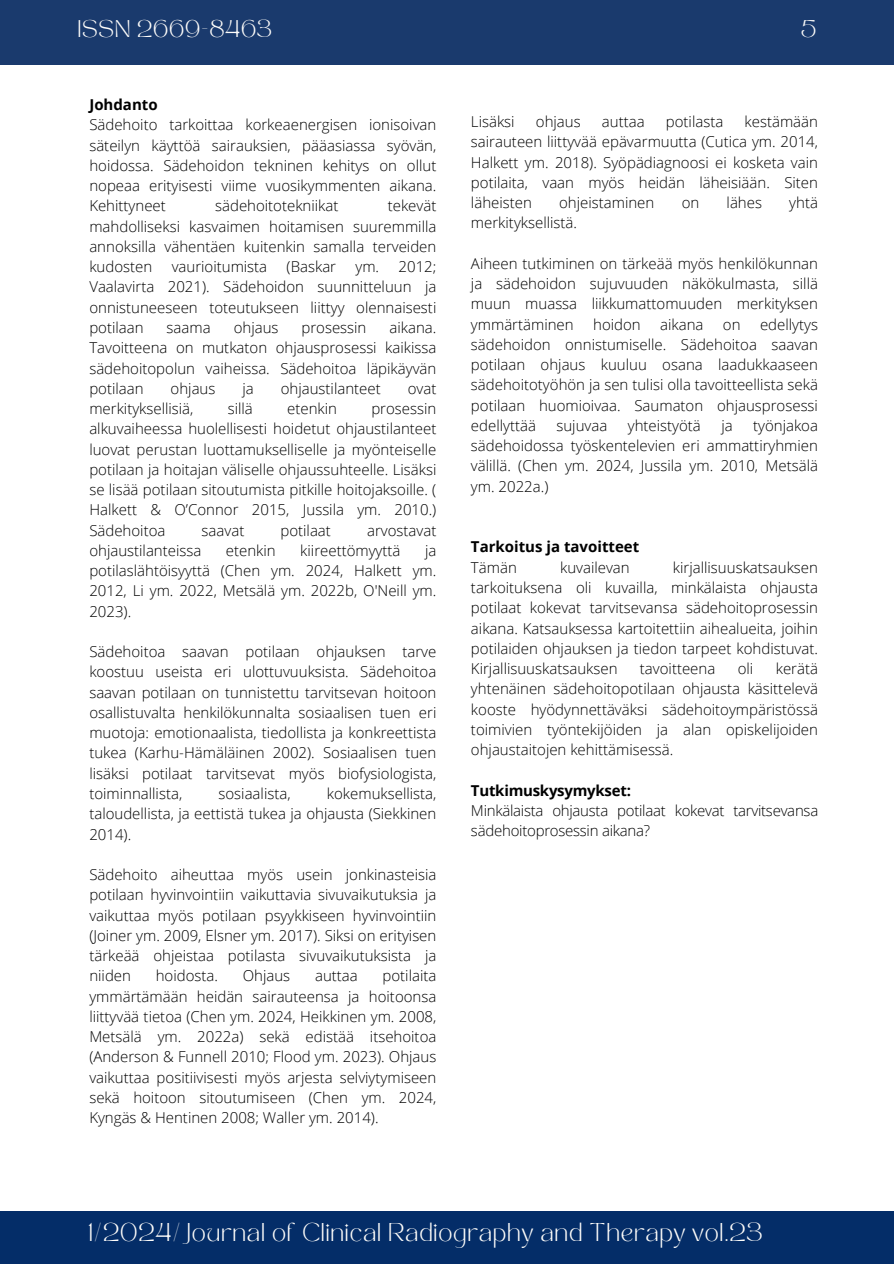
<style>
.page{position:relative;width:894px;height:1264px;background:#fff}
.page>*{position:absolute;margin:0;border:0;box-sizing:border-box;transform-origin:0 0}
.t1{font:18px "TAN MONCHERI Regular";letter-spacing:.045em;color:#fdfcfa}
.t2{font:16.95px "TAN MONCHERI Regular";letter-spacing:.045em;color:#fdfcfa}
.t3{font:300 15px/20.2px "Open Sans";color:#000;text-align:justify}
.t4{font:700 15px "Open Sans";color:#000}
</style>
<div class="page">
<div style="left:0;top:1211px;width:893px;height:52px;background:#042d68"></div>
<div style="left:0;top:0;width:893px;height:65px;background:#1a3a6d"></div>
<p class="t2" style="left:77px;top:19px;width:196px">ISSN 2669-8463</p>
<p class="t2" style="left:800px;top:19px;width:17px">5</p>
<p class="t4" style="left:89px;top:94px;width:70px">Johdanto</p>
<p class="t3" style="left:89px;top:114px;width:348px">Sädehoito tarkoittaa korkeaenergisen ionisoivan säteilyn käyttöä sairauksien, pääasiassa syövän, hoidossa. Sädehoidon tekninen kehitys on ollut nopeaa erityisesti viime vuosikymmenten aikana.<br>Kehittyneet</p>
<p class="t3" style="left:89px;top:195px;width:348px;text-indent:298px">tekevät mahdolliseksi kasvaimen hoitamisen suuremmilla annoksilla vähentäen kuitenkin samalla terveiden kudosten</p>
<p class="t3" style="left:215px;top:195px;width:125px">sädehoitotekniikat</p>
<p class="t3" style="left:172px;top:256px;width:97px">vaurioitumista</p>
<p class="t3" style="left:286px;top:256px;width:51px">(Baskar</p>
<p class="t3" style="left:89px;top:256px;width:348px;text-indent:266px">ym. 2012; Vaalavirta 2021). Sädehoidon suunnitteluun ja onnistuneeseen toteutukseen liittyy olennaisesti potilaan</p>
<p class="t3" style="left:89px;top:317px;width:348px;text-indent:300px">aikana.<br>Tavoitteena on mutkaton ohjausprosessi kaikissa sädehoitopolun vaiheissa. Sädehoitoa läpikäyvän potilaan</p>
<p class="t3" style="left:166px;top:317px;width:46px">saama</p>
<p class="t3" style="left:233px;top:317px;width:46px">ohjaus</p>
<p class="t3" style="left:301px;top:317px;width:66px">prosessin</p>
<p class="t3" style="left:171px;top:378px;width:46px">ohjaus</p>
<p class="t3" style="left:242px;top:378px;width:13px">ja</p>
<p class="t3" style="left:281px;top:378px;width:101px">ohjaustilanteet</p>
<p class="t3" style="left:407px;top:378px;width:30px">ovat</p>
<p class="t3" style="left:89px;top:398px;width:106px">merkityksellisiä,</p>
<p class="t3" style="left:228px;top:398px;width:27px">sillä</p>
<p class="t3" style="left:287px;top:398px;width:51px">etenkin</p>
<p class="t3" style="left:89px;top:398px;width:348px;text-indent:282px">prosessin alkuvaiheessa huolellisesti hoidetut ohjaustilanteet luovat perustan luottamukselliselle ja myönteiselle potilaan ja hoitajan väliselle ohjaussuhteelle. Lisäksi se lisää potilaan sitoutumista pitkille hoitojaksoille. ( Halkett &amp; O’Connor 2015, Jussila ym. 2010.)<br>Sädehoitoa</p>
<p class="t3" style="left:201px;top:519px;width:44px">saavat</p>
<p class="t3" style="left:280px;top:519px;width:52px">potilaat</p>
<p class="t3" style="left:367px;top:519px;width:71px">arvostavat</p>
<p class="t3" style="left:89px;top:540px;width:113px">ohjaustilanteissa</p>
<p class="t3" style="left:226px;top:540px;width:51px">etenkin</p>
<p class="t3" style="left:300px;top:540px;width:102px">kiireettömyyttä</p>
<p class="t3" style="left:89px;top:540px;width:348px;text-indent:335px">ja potilaslähtöisyyttä (Chen ym. 2024, Halkett ym.<br>2012, Li ym. 2022, Metsälä ym. 2022b, O'Neill ym.<br>2023).</p>
<p class="t3" style="left:89px;top:641px;width:348px">Sädehoitoa saavan potilaan ohjauksen tarve koostuu useista eri ulottuvuuksista. Sädehoitoa saavan potilaan on tunnistettu tarvitsevan hoitoon osallistuvalta henkilökunnalta sosiaalisen tuen eri muotoja: emotionaalista, tiedollista ja konkreettista tukea (Karhu-Hämäläinen 2002). Sosiaalisen tuen lisäksi potilaat tarvitsevat myös biofysiologista, toiminnallista,</p>
<p class="t3" style="left:89px;top:783px;width:348px;text-indent:237px">kokemuksellista, taloudellista, ja eettistä tukea ja ohjausta (Siekkinen 2014).</p>
<p class="t3" style="left:89px;top:864px;width:348px">Sädehoito aiheuttaa myös usein jonkinasteisia potilaan hyvinvointiin vaikuttavia sivuvaikutuksia ja vaikuttaa myös potilaan psyykkiseen hyvinvointiin (Joiner ym. 2009, Elsner ym. 2017). Siksi on erityisen tärkeää ohjeistaa potilasta sivuvaikutuksista ja niiden</p>
<p class="t3" style="left:218px;top:783px;width:73px">sosiaalista,</p>
<p class="t3" style="left:89px;top:965px;width:348px;text-indent:293px">potilaita ymmärtämään heidän sairauteensa ja hoitoonsa liittyvää tietoa (Chen ym. 2024, Heikkinen ym. 2008, Metsälä ym. 2022a) sekä edistää itsehoitoa (Anderson &amp; Funnell 2010; Flood ym. 2023). Ohjaus vaikuttaa positiivisesti myös arjesta selviytymiseen sekä hoitoon sitoutumiseen (Chen ym. 2024, Kyngäs &amp; Hentinen 2008; Waller ym. 2014).</p>
<p class="t3" style="left:156px;top:965px;width:64px">hoidosta.</p>
<p class="t3" style="left:243px;top:965px;width:49px">Ohjaus</p>
<p class="t3" style="left:315px;top:965px;width:44px">auttaa</p>
<p class="t3" style="left:471px;top:111px;width:348px;text-indent:273px">kestämään sairauteen liittyvää epävarmuutta (Cutica ym. 2014, Halkett ym. 2018). Syöpädiagnoosi ei kosketa vain potilaita, vaan myös heidän läheisiään. Siten läheisten</p>
<p class="t3" style="left:471px;top:111px;width:45px">Lisäksi</p>
<p class="t3" style="left:535px;top:111px;width:46px">ohjaus</p>
<p class="t3" style="left:601px;top:111px;width:44px">auttaa</p>
<p class="t3" style="left:665px;top:111px;width:59px">potilasta</p>
<p class="t3" style="left:559px;top:192px;width:97px">ohjeistaminen</p>
<p class="t3" style="left:681px;top:192px;width:19px">on</p>
<p class="t3" style="left:726px;top:192px;width:37px">lähes</p>
<p class="t3" style="left:789px;top:192px;width:30px">yhtä</p>
<p class="t3" style="left:471px;top:212px;width:107px">merkityksellistä.</p>
<p class="t3" style="left:471px;top:253px;width:348px">Aiheen tutkiminen on tärkeää myös henkilökunnan ja sädehoidon sujuvuuden näkökulmasta, sillä muun muassa liikkumattomuuden merkityksen ymmärtäminen</p>
<p class="t3" style="left:471px;top:314px;width:348px;text-indent:289px">edellytys sädehoidon onnistumiselle. Sädehoitoa saavan potilaan ohjaus kuuluu osana laadukkaaseen sädehoitotyöhön ja sen tulisi olla tavoitteellista sekä potilaan huomioivaa. Saumaton ohjausprosessi edellyttää</p>
<p class="t3" style="left:593px;top:314px;width:49px">hoidon</p>
<p class="t3" style="left:660px;top:314px;width:45px">aikana</p>
<p class="t3" style="left:722px;top:314px;width:19px">on</p>
<p class="t3" style="left:471px;top:415px;width:348px;text-indent:282px">työnjakoa sädehoidossa työskentelevien eri ammattiryhmien välillä. (Chen ym. 2024, Jussila ym. 2010, Metsälä ym. 2022a.)</p>
<p class="t3" style="left:556px;top:415px;width:52px">sujuvaa</p>
<p class="t3" style="left:627px;top:415px;width:74px">yhteistyötä</p>
<p class="t3" style="left:721px;top:415px;width:13px">ja</p>
<p class="t4" style="left:471px;top:536px;width:170px">Tarkoitus ja tavoitteet</p>
<p class="t3" style="left:471px;top:557px;width:47px">Tämän</p>
<p class="t3" style="left:560px;top:557px;width:71px">kuvailevan</p>
<p class="t3" style="left:471px;top:557px;width:348px;text-indent:202px">kirjallisuuskatsauksen tarkoituksena oli kuvailla, minkälaista ohjausta potilaat kokevat tarvitsevansa sädehoitoprosessin aikana. Katsauksessa kartoitettiin aihealueita, joihin potilaiden ohjauksen ja tiedon tarpeet kohdistuvat.<br>Kirjallisuuskatsauksen</p>
<p class="t3" style="left:471px;top:658px;width:348px;text-indent:305px">kerätä yhtenäinen sädehoitopotilaan ohjausta käsittelevä kooste hyödynnettäväksi sädehoitoympäristössä toimivien työntekijöiden ja alan opiskelijoiden ohjaustaitojen kehittämisessä.</p>
<p class="t4" style="left:471px;top:779px;width:161px">Tutkimuskysymykset:</p>
<h2 class="t3" style="left:471px;top:800px;width:348px">Minkälaista ohjausta potilaat kokevat tarvitsevansa sädehoitoprosessin aikana?</h2>
<p class="t3" style="left:639px;top:658px;width:77px">tavoitteena</p>
<p class="t3" style="left:737px;top:658px;width:17px">oli</p>
<h1 class="t1" style="left:89px;top:1222px;width:675px">1/2024/Journal of Clinical Radiography and Therapy vol.23</h1>
</div>
